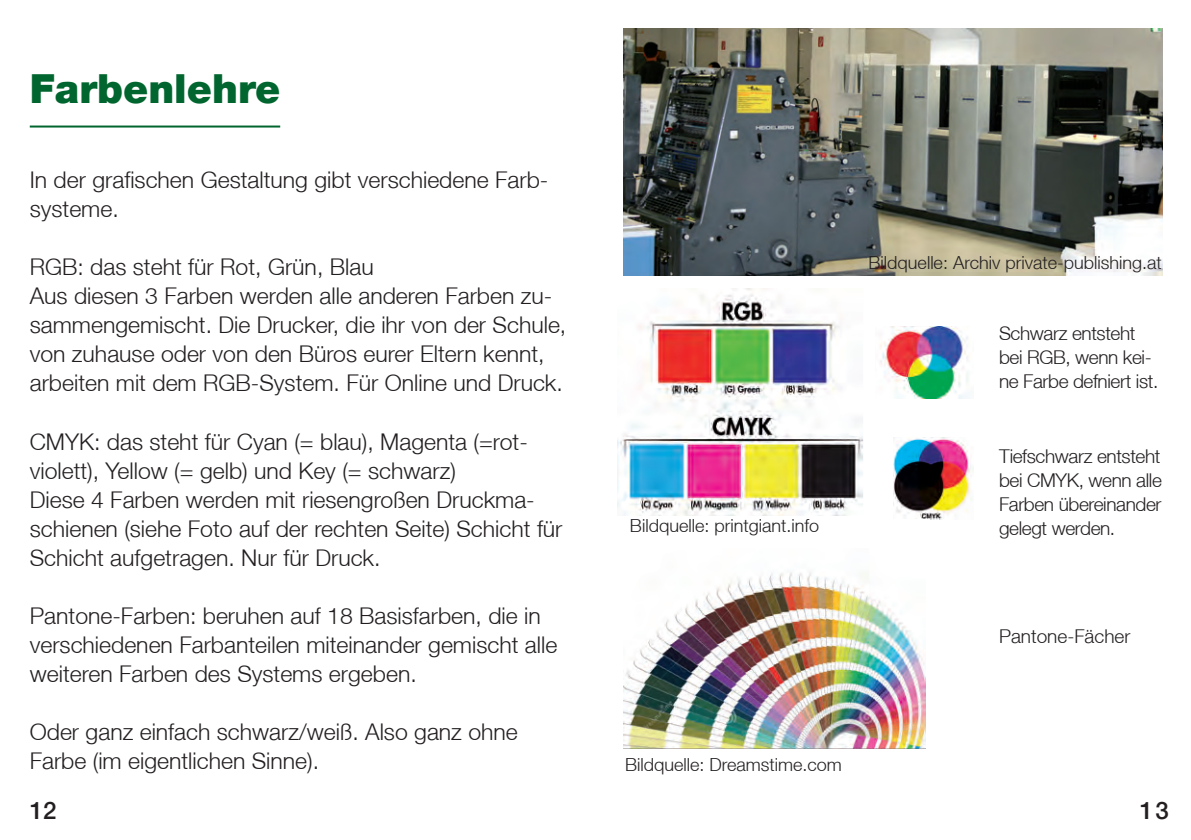
<style>
.page{position:relative;width:1191px;height:840px;background:#fff}
.page>*{position:absolute;margin:0;border:0;box-sizing:border-box;transform-origin:0 0}
.t1{font:900 40px "Helvetica Neue LT";color:#00652e}
.t2{font:500 24px "Helvetica Neue LT";color:#231f20}
.t3{font:300 23px/29px "Helvetica Neue LT";color:#231f20}
.t4{font:300 19px/24px "Helvetica Neue LT";letter-spacing:-.02em;color:#231f20}
.t5{font:300 19px "Helvetica Neue LT";color:#231f20}
.t6{font:300 18px "Helvetica Neue LT";color:#231f20}
</style>
<div class="page">
<img style="left:624px;top:572px;width:301px;height:176px">
<hr style="left:30px;top:125px;width:250px;height:2px;background:#00652e">
<img style="left:624px;top:28px;width:538px;height:247px">
<img style="left:617px;top:288px;width:246px;height:227px">
<img style="left:893px;top:437px;width:80px;height:82px">
<img style="left:880px;top:326px;width:90px;height:72px">
<h1 class="t1" style="left:30px;top:65px;width:252px">Farbenlehre</h1>
<p class="t3" style="left:30px;top:165px;width:520px">In der grafischen Gestaltung gibt verschiedene Farb&shy;systeme.</p>
<p class="t3" style="left:30px;top:252px;width:538px">RGB: das steht für Rot, Grün, Blau<br>Aus diesen 3 Farben werden alle anderen Farben zu&shy;sammengemischt. Die Drucker, die ihr von der Schule, von zuhause oder von den Büros eurer Eltern kennt, arbeiten mit dem RGB-System. Für Online und Druck.</p>
<p class="t3" style="left:30px;top:426px;width:534px">CMYK: das steht für Cyan (= blau), Magenta (=rot&shy;violett), Yellow (= gelb) und Key (= schwarz)<br>Diese 4 Farben werden mit riesengroßen Druckma&shy;schienen (siehe Foto auf der rechten Seite) Schicht für Schicht aufgetragen. Nur für Druck.</p>
<p class="t3" style="left:30px;top:600px;width:529px">Pantone-Farben: beruhen auf 18 Basisfarben, die in verschiedenen Farbanteilen miteinander gemischt alle weiteren Farben des Systems ergeben.</p>
<p class="t3" style="left:30px;top:716px;width:489px">Oder ganz einfach schwarz/weiß. Also ganz ohne<br>Farbe (im eigentlichen Sinne).</p>
<p class="t6" style="left:630px;top:514px;width:191px">Bildquelle: printgiant.info</p>
<p class="t6" style="left:868px;top:251px;width:295px">Bildquelle: Archiv private-publishing.at</p>
<p class="t4" style="left:999px;top:320px;width:161px">Schwarz entsteht bei RGB, wenn kei&shy;ne Farbe defniert ist.</p>
<p class="t4" style="left:999px;top:443px;width:164px;text-align:justify">Tiefschwarz entsteht bei CMYK, wenn alle Farben übereinander gelegt werden.</p>
<p class="t5" style="left:999px;top:624px;width:133px">Pantone-Fächer</p>
<p class="t6" style="left:625px;top:752px;width:218px">Bildquelle: Dreamstime.com</p>
<p class="t2" style="left:30px;top:795px;width:28px">12</p>
<p class="t2" style="left:1139px;top:795px;width:31px">13</p>
</div>
